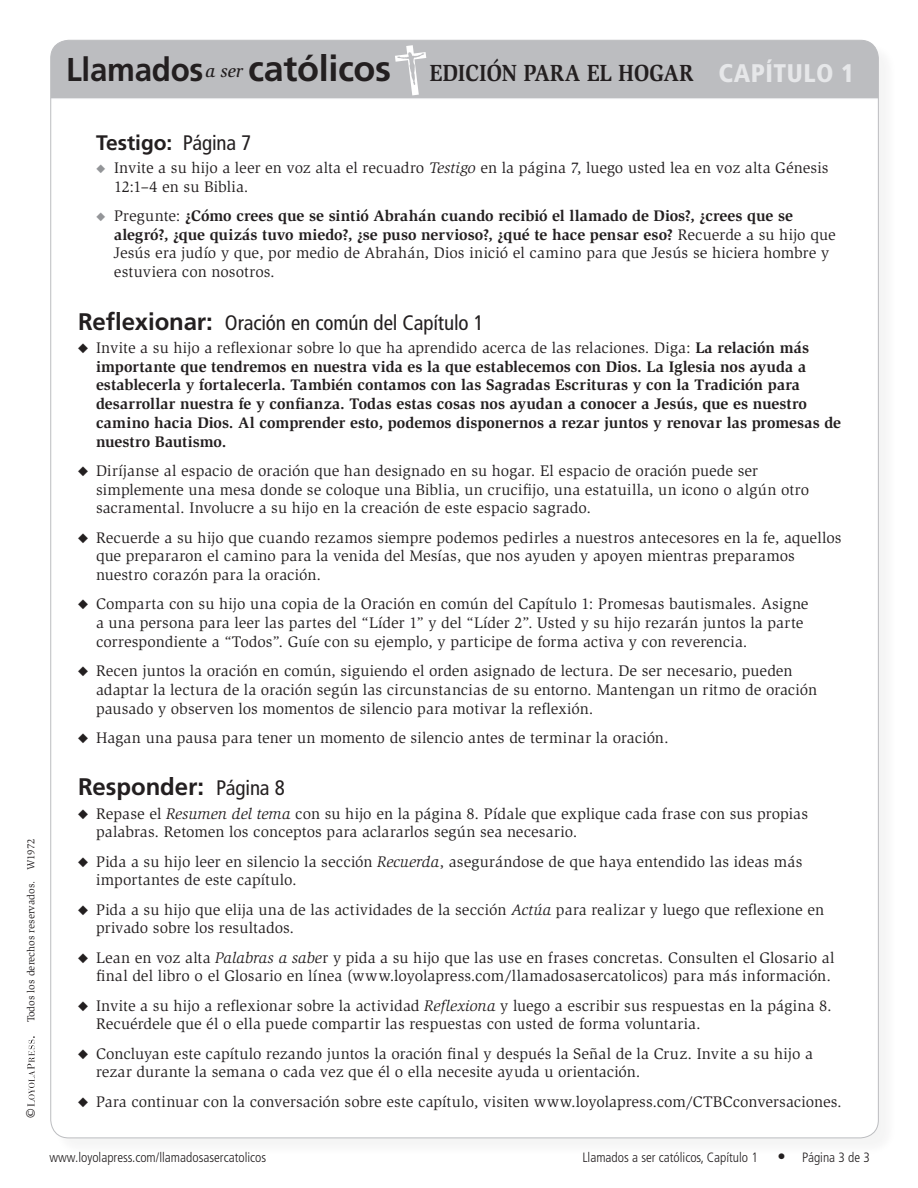
<style>
.page{position:relative;width:918px;height:1188px;background:#fff}
.page>*{position:absolute;margin:0;border:0;box-sizing:border-box;transform-origin:0 0}
.t1{font:700 24px "Slimbach Std";color:#231f20;scale:.9 1}
.Step_Head{font:700 24px "Frutiger LT Std";letter-spacing:-.005em;color:#231f20}
.Step_Head-2{font:condensed 21px "Frutiger LT Std";letter-spacing:-.005em;color:#231f20}
.Step_SubHead{font:700 21px "Frutiger LT Std";letter-spacing:-.005em;color:#231f20}
.t2{font:15.75px/18.8px "Slimbach Std";letter-spacing:.005em;color:#231f20}
.t3{font:700 15.75px/18.8px "Slimbach Std";color:#231f20}
.t4{font:300 condensed 13.5px "Frutiger LT Std";color:#231f20}
.t5{font:500 12px "Stone Informal Std";color:#231f20}
.t6{font:10.5px "Slimbach Std";color:#231f20}
.s1{font-family:"Frutiger LT Std";font-size:33px}
.s2{font-family:"Frutiger LT Std";font-size:36px}
.s3{font-family:"Frutiger LT Std";font-weight:900;font-stretch:condensed;font-size:25.5px;color:#e6e7e9}
.s4{font-weight:400;font-stretch:condensed}
.s5{color:#939598}
.s6{font-style:italic}
.s7{font-weight:400}
.s8{font-weight:700;font-stretch:normal;font-size:24px}
.s9{font-weight:400;font-stretch:condensed;font-size:21px}
.s10{font-size:16.5px}
</style>
<div class="page">
<div style="left:53px;top:42px;width:844px;height:1115px;background:#231f20;opacity:.05"></div>
<div style="left:51px;top:40px;width:827px;height:1098px;background:#fff;border-radius:18px"></div>
<div style="left:51px;top:40px;width:827px;height:59px;background:#bcbdc0"></div>
<svg style="left:27px;top:1036px;width:8px;height:71px"></svg>
<svg style="left:395px;top:45px;width:31px;height:50px"></svg>
<h1 class="t1" style="left:66px;top:59px;width:877px"><span class="s1">Llamados</span><sup>a</sup> <sup>ser</sup> <span class="s2">católicos</span> EDICIÓN PARA EL HOGAR <span class="s3">CAPÍTULO 1</span></h1>
<p class="t6" style="left:25px;top:1022px;width:185px;rotate:-90deg">Todos los derechos reservados. W1972</p>
<p class="t5" style="left:23px;top:1118px;width:11px;rotate:-90deg">©</p>
<p class="Step_SubHead" style="left:96px;top:130px;width:157px">Testigo: <span class="s4">Página 7</span></p>
<p class="t2" style="left:114px;top:158px;width:716px;text-indent:-18px"><span class="s5">◆</span> Invite a su hijo a leer en voz alta el recuadro <span class="s6">Testigo</span> en la página 7, luego usted lea en voz alta Génesis<br>12:1–4 en su Biblia.</p>
<p class="t3" style="left:114px;top:206px;width:723px;text-indent:-18px"><span class="s5">◆</span> <span class="s7">Pregunte:</span> ¿Cómo crees que se sintió Abrahán cuando recibió el llamado de Dios?, ¿crees que se alegró?, ¿que quizás tuvo miedo?, ¿se puso nervioso?, ¿qué te hace pensar eso? <span class="s7">Recuerde a su hijo que Jesús era judío y que, por medio de Abrahán, Dios inició el camino para que Jesús se hiciera hombre y estuviera con nosotros.</span></p>
<p class="Step_Head-2" style="left:78px;top:310px;width:407px"><span class="s8">Reflexionar:</span> Oración en común del Capítulo 1</p>
<p class="t3" style="left:96px;top:338px;width:747px;text-indent:-18px">◆ <span class="s7">Invite a su hijo a reflexionar sobre lo que ha aprendido acerca de las relaciones. Diga:</span> La relación más importante que tendremos en nuestra vida es la que establecemos con Dios. La Iglesia nos ayuda a establecerla y fortalecerla. También contamos con las Sagradas Escrituras y con la Tradición para desarrollar nuestra fe y confianza. Todas estas cosas nos ayudan a conocer a Jesús, que es nuestro camino hacia Dios. Al comprender esto, podemos disponernos a rezar juntos y renovar las promesas de nuestro Bautismo.</p>
<p class="t2" style="left:96px;top:461px;width:715px;text-indent:-18px">◆ Diríjanse al espacio de oración que han designado en su hogar. El espacio de oración puede ser simplemente una mesa donde se coloque una Biblia, un crucifijo, una estatuilla, un icono o algún otro sacramental. Involucre a su hijo en la creación de este espacio sagrado.</p>
<p class="t2" style="left:96px;top:528px;width:747px;text-indent:-18px">◆ Recuerde a su hijo que cuando rezamos siempre podemos pedirles a nuestros antecesores en la fe, aquellos que prepararon el camino para la venida del Mesías, que nos ayuden y apoyen mientras preparamos nuestro corazón para la oración.</p>
<p class="t2" style="left:96px;top:595px;width:714px;text-indent:-18px">◆ Comparta con su hijo una copia de la Oración en común del Capítulo 1: Promesas bautismales. Asigne a una persona para leer las partes del “Líder 1” y del “Líder 2”. Usted y su hijo rezarán juntos la parte correspondiente a “Todos”. Guíe con su ejemplo, y participe de forma activa y con reverencia.</p>
<p class="t2" style="left:96px;top:662px;width:723px;text-indent:-18px">◆ Recen juntos la oración en común, siguiendo el orden asignado de lectura. De ser necesario, pueden adaptar la lectura de la oración según las circunstancias de su entorno. Mantengan un ritmo de oración pausado y observen los momentos de silencio para motivar la reflexión.</p>
<p class="t2" style="left:78px;top:728px;width:592px">◆ Hagan una pausa para tener un momento de silencio antes de terminar la oración.</p>
<p class="Step_Head" style="left:78px;top:773px;width:208px">Responder: <span class="s9">Página 8</span></p>
<p class="t2" style="left:96px;top:804px;width:714px;text-indent:-18px">◆ Repase el <span class="s6">Resumen del tema</span> con su hijo en la página 8. Pídale que explique cada frase con sus propias palabras. Retomen los conceptos para aclararlos según sea necesario.</p>
<p class="t2" style="left:96px;top:852px;width:708px;text-indent:-18px">◆ Pida a su hijo leer en silencio la sección <span class="s6">Recuerda</span>, asegurándose de que haya entendido las ideas más importantes de este capítulo.</p>
<p class="t2" style="left:96px;top:900px;width:730px;text-indent:-18px">◆ Pida a su hijo que elija una de las actividades de la sección <span class="s6">Actúa</span> para realizar y luego que reflexione en privado sobre los resultados.</p>
<p class="t2" style="left:78px;top:948px;width:758px;text-align:right">◆ Lean en voz alta <span class="s6">Palabras a sabe</span>r y pida a su hijo que las use en frases concretas. Consulten el Glosario al final del libro o el Glosario en línea (www.loyolapress.com/llamadosasercatolicos) para más información.</p>
<p class="t2" style="left:96px;top:996px;width:737px;text-indent:-18px">◆ Invite a su hijo a reflexionar sobre la actividad <span class="s6">Reflexiona</span> y luego a escribir sus respuestas en la página 8.<br>Recuérdele que él o ella puede compartir las respuestas con usted de forma voluntaria.</p>
<p class="t2" style="left:96px;top:1044px;width:719px;text-indent:-18px">◆ Concluyan este capítulo rezando juntos la oración final y después la Señal de la Cruz. Invite a su hijo a rezar durante la semana o cada vez que él o ella necesite ayuda u orientación.</p>
<p class="t2" style="left:78px;top:1092px;width:765px">◆ Para continuar con la conversación sobre este capítulo, visiten www.loyolapress.com/CTBCconversaciones.</p>
<p class="t4" style="left:50px;top:1150px;width:218px">www.loyolapress.com/llamadosasercatolicos</p>
<p class="t4" style="left:582px;top:1150px;width:289px">Llamados a ser católicos, Capítulo 1 <span class="s10">•</span> Página 3 de 3</p>
</div>
